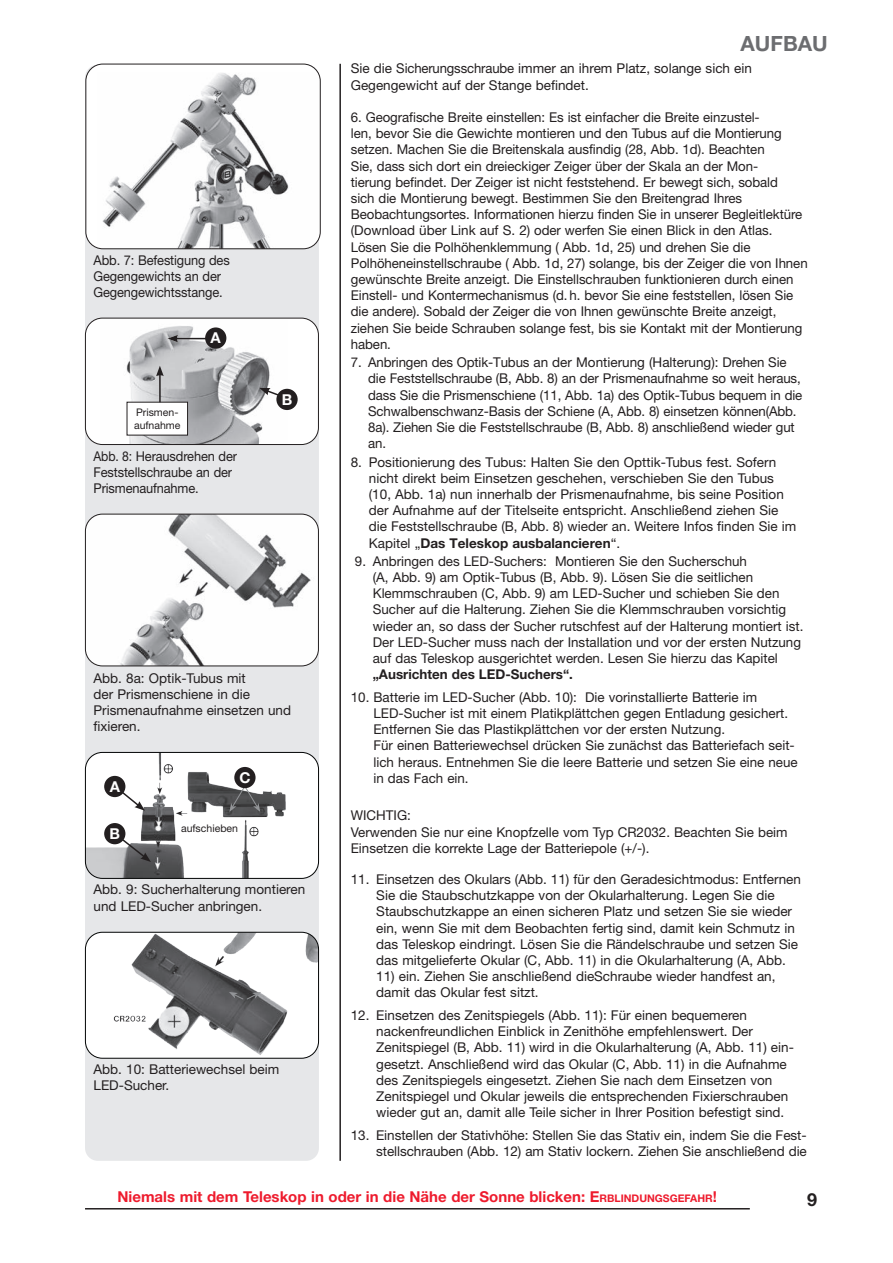
<style>
.page{position:relative;width:893px;height:1263px;background:#fff}
.page>*{position:absolute;margin:0;border:0;box-sizing:border-box;transform-origin:0 0}
.t1{font:700 21px "Helvetica Neue LT Std";color:#6c6d70}
.t2{font:700 18px "Helvetica Neue LT Std";color:#231f20}
.t3{font:700 15px "Helvetica Neue LT Std";color:#ee1b2d}
.t4{font:700 15px "Helvetica Neue LT Std";color:#fff}
.t5{font:13.5px/16.2px "Helvetica Neue LT Std";color:#231f20}
.t6{font:13.5px/16.2px "Helvetica Neue LT Std";color:#231f20;scale:.9 1}
.t7{font:13.5px/16.2px "Helvetica Neue LT Std";color:#231f20;scale:.95 1}
.t8{font:700 13.5px "Helvetica Neue LT Std";color:#231f20}
.t9{font:10.5px/12.6px "Helvetica Neue LT Std";color:#231f20}
.s1{font-weight:700}
.s2{font-style:inherit}
.s3{font-size:10.5px}
</style>
<div class="page">
<hr style="left:85px;top:1208px;width:665px;height:1px;background:#231f20">
<hr style="left:339px;top:64px;width:2px;height:1097px;background:#231f20">
<div style="left:85px;top:65px;width:234px;height:1096px;background:#e6e7e9;border-radius:13px"></div>
<img style="left:85px;top:514px;width:233px;height:152px">
<div style="left:85px;top:514px;width:234px;height:152px;border:1px solid #231f20;border-radius:17px"></div>
<div style="left:86px;top:64px;width:234px;height:185px;background:#fff;border-radius:17px"></div>
<img style="left:102px;top:73px;width:218px;height:176px">
<div style="left:85px;top:64px;width:236px;height:185px;border:1px solid #231f20;border-radius:17px"></div>
<div style="left:85px;top:318px;width:233px;height:126px;background:#fff;border-radius:17px"></div>
<img style="left:126px;top:326px;width:161px;height:117px">
<div style="left:85px;top:318px;width:234px;height:127px;border:1px solid #231f20;border-radius:17px"></div>
<div style="left:127px;top:402px;width:61px;height:33px;background:#fff"></div>
<hr style="left:159px;top:374px;width:2px;height:28px;background:#231f20">
<svg style="left:156px;top:366px;width:8px;height:10px"></svg>
<hr style="left:176px;top:338px;width:40px;height:1px;background:#231f20">
<svg style="left:168px;top:335px;width:29px;height:7px"></svg>
<div style="left:205px;top:327px;width:21px;height:22px;background:#231f20;border-radius:50%"></div>
<svg style="left:259px;top:388px;width:23px;height:10px"></svg>
<div style="left:276px;top:389px;width:22px;height:21px;background:#231f20;border-radius:50%"></div>
<div style="left:85px;top:932px;width:234px;height:126px;background:#fff;border-radius:17px"></div>
<img style="left:113px;top:932px;width:206px;height:126px">
<div style="left:85px;top:932px;width:234px;height:126px;border:1px solid #030505;border-radius:17px"></div>
<svg style="left:229px;top:992px;width:32px;height:8px"></svg>
<img style="left:85px;top:752px;width:234px;height:126px">
<div style="left:85px;top:752px;width:234px;height:127px;border:1px solid #030505;border-radius:17px"></div>
<svg style="left:229px;top:782px;width:31px;height:30px"></svg>
<svg style="left:120px;top:790px;width:25px;height:21px"></svg>
<div style="left:104px;top:776px;width:21px;height:21px;background:#231f20;border-radius:50%"></div>
<svg style="left:120px;top:837px;width:31px;height:25px"></svg>
<div style="left:104px;top:823px;width:21px;height:21px;background:#231f20;border-radius:50%"></div>
<div style="left:234px;top:767px;width:22px;height:21px;background:#231f20;border-radius:50%"></div>
<p class="t7" style="left:94px;top:252px;width:145px">Abb. 7: Befestigung des<br>Gegengewichts an der<br>Gegengewichtsstange.</p>
<p class="t9" style="left:134px;top:406px;width:48px">Prismen&shy;aufnahme</p>
<p class="t4" style="left:211px;top:329px;width:12px">A</p>
<p class="t6" style="left:94px;top:448px;width:161px">Abb. 8: Herausdrehen der<br>Feststellschraube an der<br>Prismenaufnahme.</p>
<p class="t4" style="left:282px;top:390px;width:12px">B</p>
<p class="t5" style="left:94px;top:669px;width:199px">Abb. 8a: Optik-Tubus mit<br>der Prismenschiene in die<br>Prismenaufnahme einsetzen und fixieren.</p>
<p class="t4" style="left:110px;top:777px;width:12px">A</p>
<p class="t4" style="left:110px;top:824px;width:12px">B</p>
<p class="t4" style="left:239px;top:768px;width:13px">C</p>
<p class="t9" style="left:181px;top:821px;width:58px">aufschieben</p>
<p class="t5" style="left:94px;top:881px;width:213px">Abb. 9: Sucherhalterung montieren und LED-Sucher anbringen.</p>
<p class="t5" style="left:94px;top:1061px;width:187px">Abb. 10: Batteriewechsel beim<br>LED-Sucher.</p>
<h1 class="t1" style="left:741px;top:30px;width:89px">AUFBAU</h1>
<p class="t5" style="left:351px;top:60px;width:403px">Sie die Sicherungsschraube immer an ihrem Platz, solange sich ein<br>Gegengewicht auf der Stange befindet.</p>
<p class="t5" style="left:351px;top:109px;width:458px">6. Geografische Breite einstellen: Es ist einfacher die Breite einzustel-<br>len, bevor Sie die Gewichte montieren und den Tubus auf die Montierung setzen. Machen Sie die Breitenskala ausfindig (28, Abb. 1d). Beachten<br>Sie, dass sich dort ein dreieckiger Zeiger über der Skala an der Mon-<br>tierung befindet. Der Zeiger ist nicht feststehend. Er bewegt sich, sobald<br>sich die Montierung bewegt. Bestimmen Sie den Breitengrad Ihres Beobachtungsortes. Informationen hierzu finden Sie in unserer Begleitlektüre (Download über Link auf S. 2) oder werfen Sie einen Blick in den Atlas.<br>Lösen Sie die Polhöhenklemmung ( Abb. 1d, 25) und drehen Sie die Polhöheneinstellschraube ( Abb. 1d, 27) solange, bis der Zeiger die von Ihnen gewünschte Breite anzeigt. Die Einstellschrauben funktionieren durch einen Einstell- und Kontermechanismus (d. h. bevor Sie eine feststellen, lösen Sie die andere). Sobald der Zeiger die von Ihnen gewünschte Breite anzeigt, ziehen Sie beide Schrauben solange fest, bis sie Kontakt mit der Montierung haben.</p>
<p class="t5" style="left:368px;top:354px;width:436px;text-indent:-17px">7. Anbringen des Optik-Tubus an der Montierung (Halterung): Drehen Sie die Feststellschraube (B, Abb. 8) an der Prismenaufnahme so weit heraus, dass Sie die Prismenschiene (11, Abb. 1a) des Optik-Tubus bequem in die Schwalbenschwanz-Basis der Schiene (A, Abb. 8) einsetzen können(Abb.<br>8a). Ziehen Sie die Feststellschraube (B, Abb. 8) anschließend wieder gut an.</p>
<p class="t5" style="left:369px;top:453px;width:429px;text-indent:-18px">8. Positionierung des Tubus: Halten Sie den Opttik-Tubus fest. Sofern nicht direkt beim Einsetzen geschehen, verschieben Sie den Tubus (10, Abb. 1a) nun innerhalb der Prismenaufnahme, bis seine Position der Aufnahme auf der Titelseite entspricht. Anschließend ziehen Sie die Feststellschraube (B, Abb. 8) wieder an. Weitere Infos finden Sie im Kapitel „<span class="s1">Das Teleskop ausbalancieren</span>“.</p>
<p class="t5" style="left:373px;top:553px;width:432px;text-indent:-18px">9. Anbringen des LED-Suchers: Montieren Sie den Sucherschuh<br>(A, Abb. 9) am Optik-Tubus (B, Abb. 9). Lösen Sie die seitlichen Klemmschrauben (C, Abb. 9) am LED-Sucher und schieben Sie den Sucher auf die Halterung. Ziehen Sie die Klemmschrauben vorsichtig wieder an, so dass der Sucher rutschfest auf der Halterung montiert ist.<br>Der LED-Sucher muss nach der Installation und vor der ersten Nutzung auf das Teleskop ausgerichtet werden. Lesen Sie hierzu das Kapitel</p>
<p class="t8" style="left:373px;top:666px;width:202px">„Ausrichten des LED-Suchers“.</p>
<p class="t5" style="left:373px;top:689px;width:426px;text-indent:-23px">10. Batterie im LED-Sucher (Abb. 10): Die vorinstallierte Batterie im LED-Sucher ist mit einem Platikplättchen gegen Entladung gesichert.<br>Entfernen Sie das Plastikplättchen vor der ersten Nutzung.<br>Für einen Batteriewechsel drücken Sie zunächst das Batteriefach seit&shy;lich heraus. Entnehmen Sie die leere Batterie und setzen Sie eine neue in das Fach ein.</p>
<p class="t5" style="left:351px;top:807px;width:438px">WICHTIG:<br>Verwenden Sie nur eine Knopfzelle vom Typ CR2032. Beachten Sie beim<br>Einsetzen die korrekte Lage der Batteriepole (+/-).</p>
<p class="t5" style="left:376px;top:871px;width:426px;text-indent:-25px">11. Einsetzen des Okulars (Abb. 11) für den Geradesichtmodus: Entfernen Sie die Staubschutzkappe von der Okularhalterung. Legen Sie die Staubschutzkappe an einen sicheren Platz und setzen Sie sie wieder ein, wenn Sie mit dem Beobachten fertig sind, damit kein Schmutz in das Teleskop eindringt. Lösen Sie die Rändelschraube und setzen Sie das mitgelieferte Okular (C, Abb. 11) in die Okularhalterung (A, Abb.</p>
<p class="t5" style="left:376px;top:968px;width:401px">11) ein. Ziehen Sie anschließend dieSchraube wieder handfest an, damit das Okular fest sitzt.</p>
<p class="t5" style="left:376px;top:1007px;width:419px;text-indent:-26px">12. Einsetzen des Zenitspiegels (Abb. 11): Für einen bequemeren nackenfreundlichen Einblick in Zenithöhe empfehlenswert. Der Zenitspiegel (B, Abb. 11) wird in die Okularhalterung (A, Abb. 11) ein&shy;gesetzt. Anschließend wird das Okular (C, Abb. 11) in die Aufnahme des Zenitspiegels eingesetzt. Ziehen Sie nach dem Einsetzen von Zenitspiegel und Okular jeweils die entsprechenden Fixierschrauben wieder gut an, damit alle Teile sicher in Ihrer Position befestigt sind.</p>
<p class="t5" style="left:351px;top:1127px;width:458px;text-align:right">13. Einstellen der Stativhöhe: Stellen Sie das Stativ ein, indem Sie die Fest&shy;stellschrauben (Abb. 12) am Stativ lockern. Ziehen Sie anschließend die</p>
<p class="t3" style="left:117px;top:1187px;width:601px">Niemals mit dem Teleskop in oder in die Nähe der Sonne blicken: <span class="s2">E</span><span class="s3">RBLINDUNGSGEFAHR</span><span class="s2">!</span></p>
<h2 class="t2" style="left:807px;top:1188px;width:12px">9</h2>
</div>
